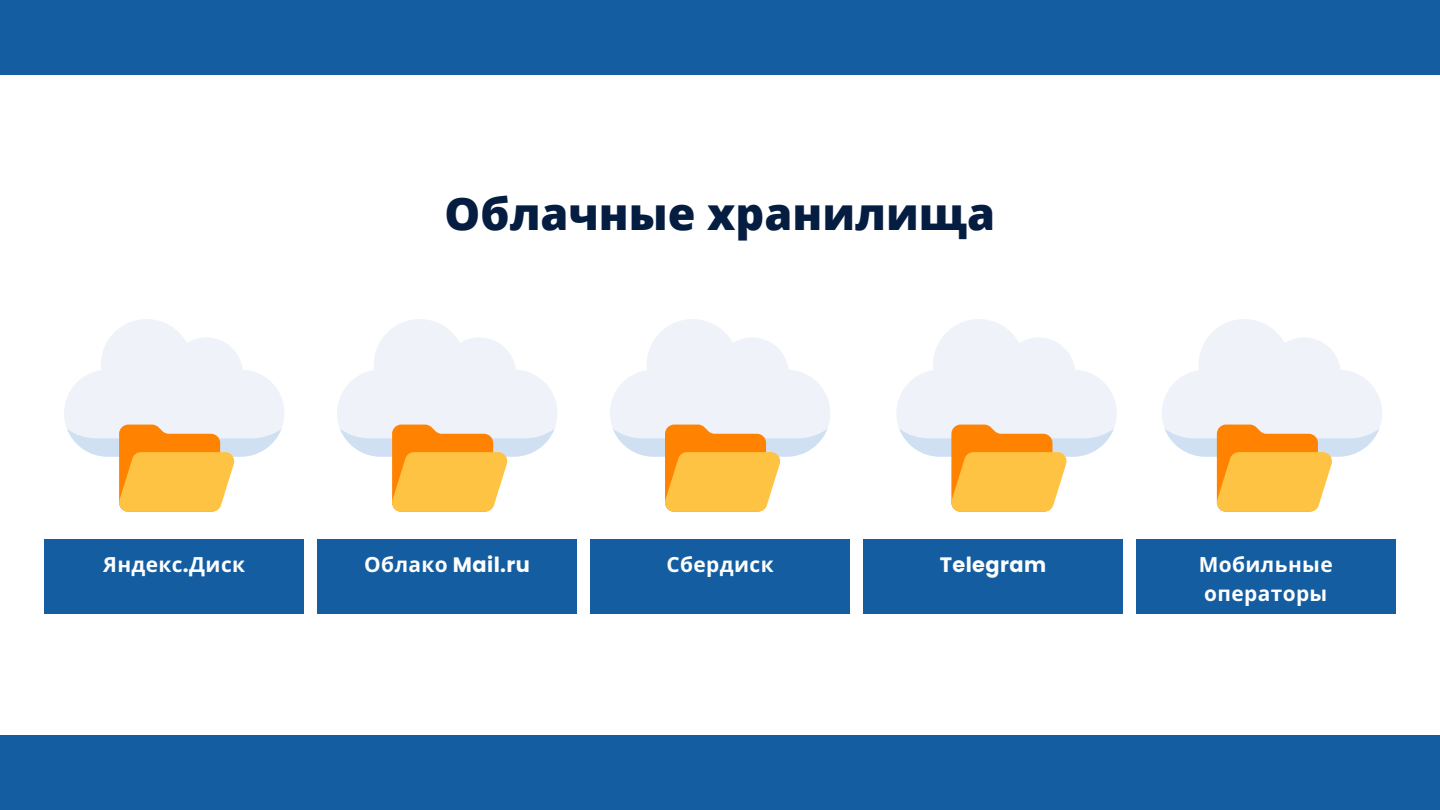
<style>
.page{position:relative;width:1440px;height:810px;background:#fff}
.page>*{position:absolute;margin:0;border:0;box-sizing:border-box;transform-origin:0 0}
.t1{font:800 45px "Open Sans";color:#051d40}
.t2{font:700 20.9px/28.5px "Noto Sans";letter-spacing:.02em;color:#fdfdfd}
.t3{font:700 20.9px "Poppins";letter-spacing:.02em;color:#fdfdfd}
.s1{font-family:"Poppins"}
.s2{font-family:"Noto Sans"}
</style>
<div class="page">
<div style="left:44px;top:539px;width:260px;height:75px;background:#145da0"></div>
<div style="left:317px;top:539px;width:260px;height:75px;background:#145da0"></div>
<div style="left:590px;top:539px;width:260px;height:75px;background:#145da0"></div>
<div style="left:863px;top:539px;width:260px;height:75px;background:#145da0"></div>
<div style="left:1136px;top:539px;width:260px;height:75px;background:#145da0"></div>
<div style="left:0;top:735px;width:1440px;height:75px;background:#145da0"></div>
<div style="left:0;top:0;width:1440px;height:75px;background:#145da0"></div>
<svg style="left:64px;top:319px;width:220px;height:193px"></svg>
<svg style="left:337px;top:319px;width:220px;height:193px"></svg>
<svg style="left:610px;top:319px;width:220px;height:193px"></svg>
<svg style="left:896px;top:319px;width:221px;height:193px"></svg>
<svg style="left:1162px;top:319px;width:220px;height:193px"></svg>
<h1 class="t1" style="left:445px;top:181px;width:552px">Облачные хранилища</h1>
<p class="t2" style="left:103px;top:550px;width:144px">Яндекс<span class="s1">.</span>Диск</p>
<p class="t3" style="left:364px;top:550px;width:167px"><span class="s2">Облако</span> Mail.ru</p>
<p class="t2" style="left:666px;top:550px;width:109px">Сбердиск</p>
<p class="t3" style="left:940px;top:550px;width:108px">Telegram</p>
<p class="t2" style="left:1199px;top:550px;width:135px">Мобильные операторы</p>
</div>
